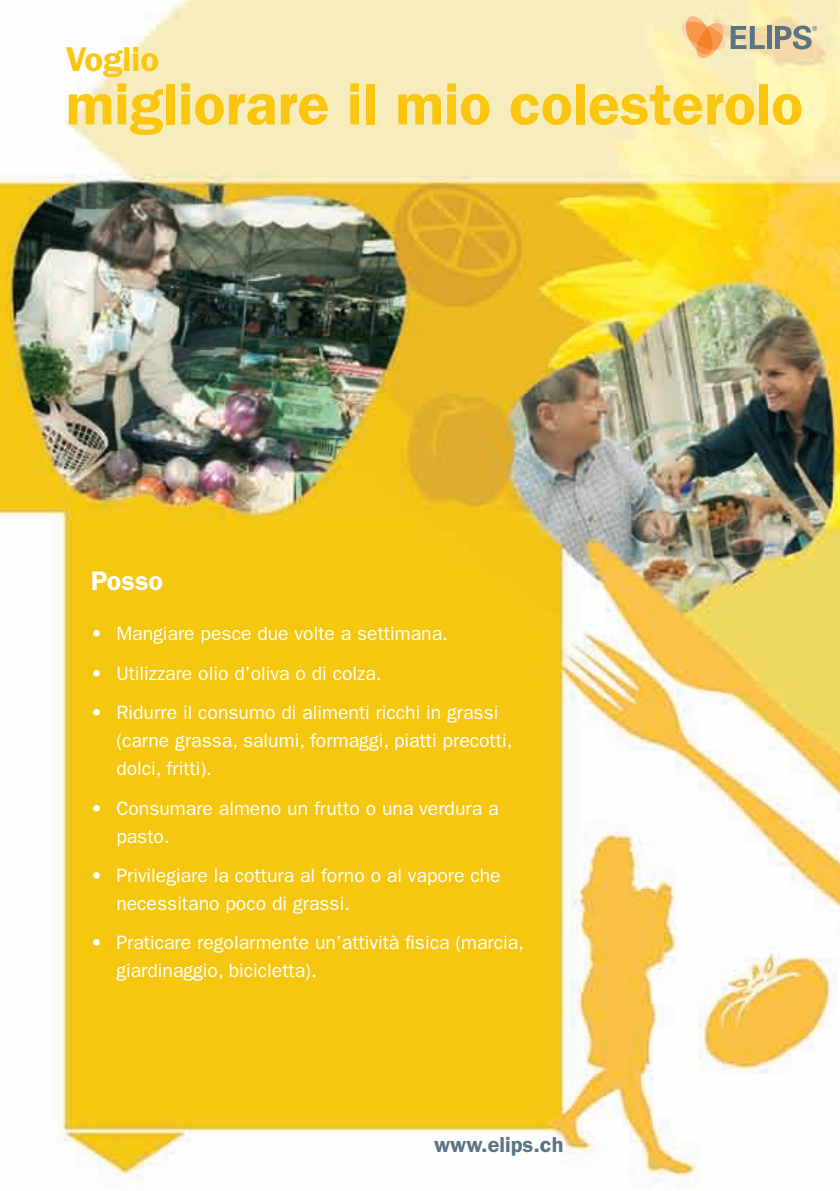
<style>
.page{position:relative;width:840px;height:1191px;background:#fff}
.page>*{position:absolute;margin:0;border:0;box-sizing:border-box;transform-origin:0 0}
.t1{font:600 59px "Franklin Gothic";color:#fac60f}
.t2{font:600 34.6px "Franklin Gothic";color:#fac60f}
.t3{font:600 27px "Franklin Gothic";color:#fff}
.t4{font:600 21.8px "Franklin Gothic";color:#597482}
.t5{font:19.4px/28px "Franklin Gothic";color:#fff}
</style>
<div class="page">
<img style="left:0;top:0;width:839px;height:1188px">
<svg style="left:679px;top:14px;width:85px;height:46px;background:#e7c896"></svg>
<div style="left:766px;top:26px;width:5px;height:23px;background:#597482"></div>
<svg style="left:774px;top:25px;width:42px;height:24px"></svg>
<h2 class="t2" style="left:66px;top:39px;width:95px">Voglio</h2>
<h1 class="t1" style="left:66px;top:69px;width:738px">migliorare il mio colesterolo</h1>
<h3 class="t3" style="left:91px;top:564px;width:74px">Posso</h3>
<p class="t5" style="left:91px;top:619px;width:358px">• Mangiare pesce due volte a settimana.</p>
<p class="t5" style="left:91px;top:659px;width:292px">• Utilizzare olio d’oliva o di colza.</p>
<p class="t5" style="left:116px;top:698px;width:397px;text-indent:-26px">• Ridurre il consumo di alimenti ricchi in grassi (carne grassa, salumi, formaggi, piatti precotti, dolci, fritti).</p>
<p class="t5" style="left:116px;top:793px;width:383px;text-indent:-26px">• Consumare almeno un frutto o una verdura a pasto.</p>
<p class="t5" style="left:116px;top:861px;width:386px;text-indent:-26px">• Privilegiare la cottura al forno o al vapore che necessitano poco di grassi.</p>
<p class="t5" style="left:116px;top:928px;width:409px;text-indent:-26px">• Praticare regolarmente un’attività fisica (marcia, giardinaggio, bicicletta).</p>
<p class="t4" style="left:434px;top:1131px;width:131px">www.elips.ch</p>
</div>
